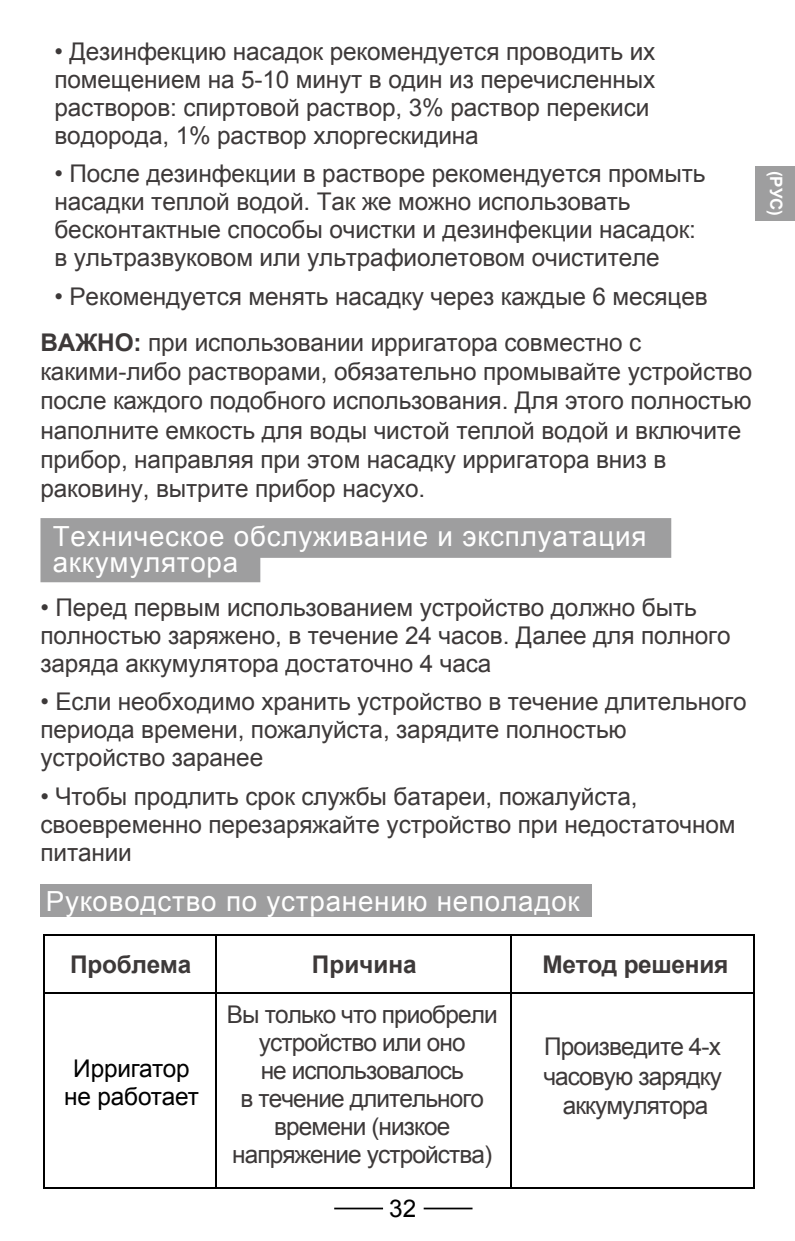
<style>
.page{position:relative;width:795px;height:1241px;background:#fff}
.page>*{position:absolute;margin:0;border:0;box-sizing:border-box;transform-origin:0 0}
.t1{font:27.65px/26.2px "Arial";letter-spacing:.03em;color:#fff}
.t2{font:24.5px/28px "Arial";letter-spacing:-.005em;color:#3d3939}
.t3{font:24.5px/28px "Arial";letter-spacing:-.035em;color:#3d3939;text-align:center}
.t4{font:700 24.5px "Arial";letter-spacing:-.01em;color:#3d3939}
.t5{font:24.5px/28px "Arial";letter-spacing:-.005em;color:#000;text-align:center}
.t6{font:700 17.15px "Arial";color:#fff}
.s1{font-weight:700}
</style>
<div class="page">
<div style="left:755px;top:166px;width:39px;height:54px;background:#9e9e9f"></div>
<hr style="left:334px;top:1207px;width:49px;height:2px;background:#000">
<hr style="left:423px;top:1207px;width:49px;height:2px;background:#000">
<svg style="left:40px;top:518px;width:631px;height:64px;fill:#9e9e9f"></svg>
<div style="left:40px;top:883px;width:552px;height:33px;background:#9e9e9f"></div>
<hr style="left:44px;top:934px;width:171px;height:2px;background:#000">
<hr style="left:205px;top:934px;width:37px;height:2px;background:#000">
<hr style="left:242px;top:934px;width:247px;height:2px;background:#000">
<hr style="left:43px;top:992px;width:711px;height:2px;background:#000">
<hr style="left:43px;top:1187px;width:711px;height:2px;background:#000">
<svg style="left:510px;top:936px;width:1px;height:14px"></svg>
<hr style="left:490px;top:934px;width:264px;height:2px;background:#000">
<hr style="left:215px;top:934px;width:2px;height:254px;background:#000">
<hr style="left:43px;top:934px;width:2px;height:254px;background:#000">
<hr style="left:510px;top:950px;width:1px;height:238px;background:#000">
<hr style="left:753px;top:936px;width:1px;height:252px;background:#000">
<p class="t2" style="left:54px;top:38px;width:602px">• Дезинфекцию насадок рекомендуется проводить их помещением на 5-10 минут в один из перечисленных растворов: спиртовой раствор, 3% раствор перекиси водорода, 1% раствор хлоргескидина</p>
<p class="t2" style="left:54px;top:160px;width:652px">• После дезинфекции в растворе рекомендуется промыть насадки теплой водой. Так же можно использовать бесконтактные способы очистки и дезинфекции насадок: в ультразвуковом или ультрафиолетовом очистителе</p>
<p class="t2" style="left:40px;top:274px;width:668px;line-height:45.9px;text-indent:14px">• Рекомендуется менять насадку через каждые 6 месяцев<br><span class="s1">ВАЖНО:</span> при использовании ирригатора совместно с</p>
<p class="t2" style="left:40px;top:357px;width:713px;line-height:29.4px">какими-либо растворами, обязательно промывайте устройство после каждого подобного использования. Для этого полностью наполните емкость для воды чистой теплой водой и включите прибор, направляя при этом насадку ирригатора вниз в раковину, вытрите прибор насухо.</p>
<p class="t1" style="left:53px;top:523px;width:595px">Техническое обслуживание и эксплуатация аккумулятора</p>
<p class="t2" style="left:40px;top:593px;width:691px">• Перед первым использованием устройство должно быть полностью заряжено, в течение 24 часов. Далее для полного заряда аккумулятора достаточно 4 часа</p>
<p class="t2" style="left:40px;top:688px;width:707px">• Если необходимо хранить устройство в течение длительного периода времени, пожалуйста, зарядите полностью устройство заранее</p>
<p class="t2" style="left:40px;top:782px;width:696px">• Чтобы продлить срок службы батареи, пожалуйста, своевременно перезаряжайте устройство при недостаточном питании</p>
<p class="t1" style="left:46px;top:888px;width:535px">Руководство по устранению неполадок</p>
<p class="t4" style="left:70px;top:948px;width:123px">Проблема</p>
<p class="t4" style="left:312px;top:948px;width:106px">Причина</p>
<p class="t4" style="left:542px;top:948px;width:187px">Метод решения</p>
<p class="t5" style="left:64px;top:1054px;width:136px">Ирригатор не работает</p>
<p class="t3" style="left:227px;top:1000px;width:272px">Вы только что приобрели устройство или оно<br>не использовалось<br>в течение длительного времени (низкое напряжение устройства)</p>
<p class="t5" style="left:389px;top:1195px;width:28px">32</p>
<p class="t3" style="left:543px;top:1032px;width:180px;line-height:29.4px">Произведите 4-х часовую зарядку аккумулятора</p>
<p class="t6" style="left:787px;top:171px;width:46px;rotate:90deg">(РУC)</p>
</div>
